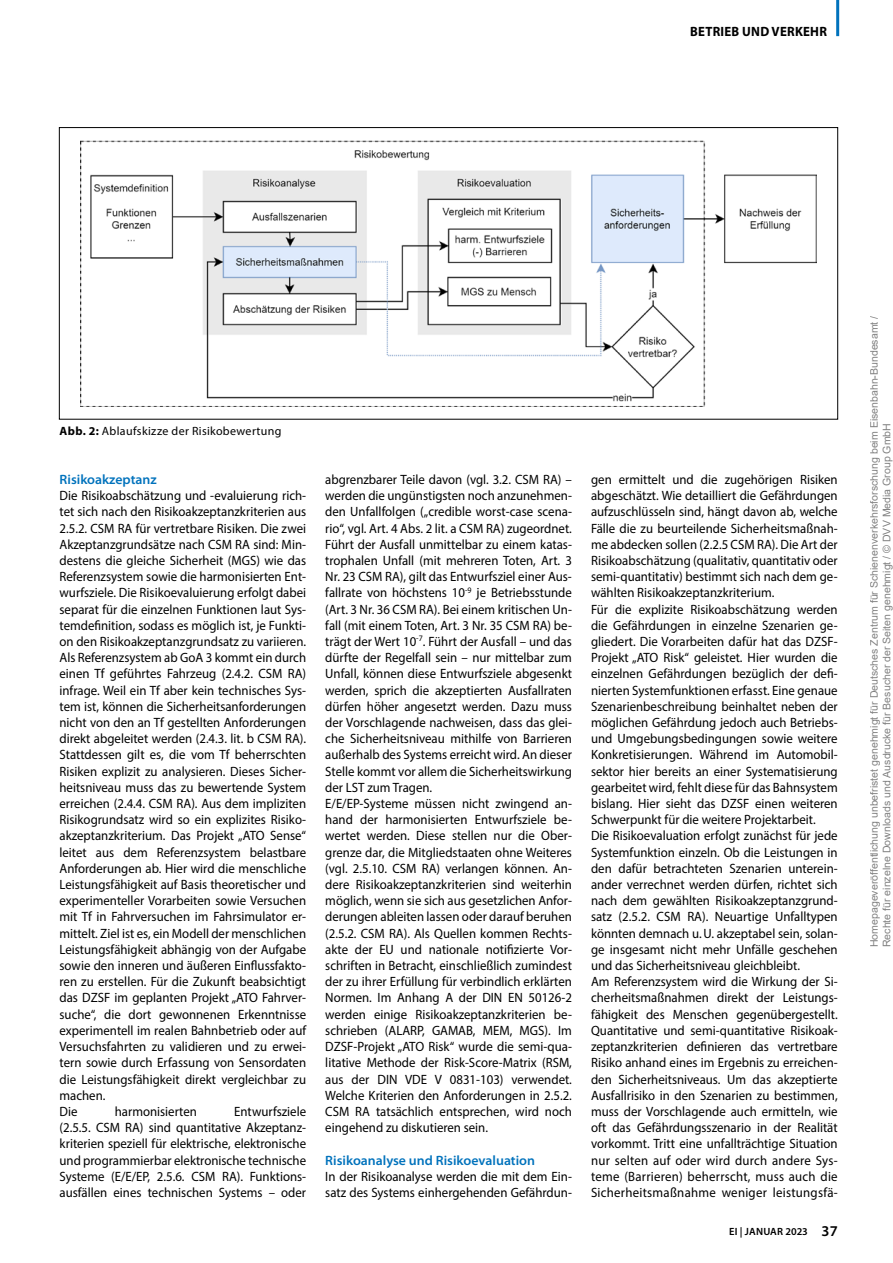
<style>
.page{position:relative;width:893px;height:1263px;background:#fff}
.page>*{position:absolute;margin:0;border:0;box-sizing:border-box;transform-origin:0 0}
.t1{font:13.5px/16.2px "Myriad Pro";color:#000;scale:.95 1}
.t2{font:600 semi-expanded 13.5px "Myriad Pro";color:#0072bc;scale:.95 1}
.t3{font:700 13.5px "Myriad Pro";letter-spacing:.02em;color:#000;scale:.95 1}
.t4{font:12px "Myriad Pro";letter-spacing:.03em;color:#000}
.t5{font:10.5px/12.6px "Arial";color:rgb(0 0 0/.5)}
.t6{font:600 10.5px "Myriad Pro";letter-spacing:.02em;color:#000}
.s1{font-weight:700}
.s2{font-size:15px}
</style>
<div class="page">
<hr style="left:836px;top:0;width:3px;height:36px;background:#0072bc">
<img style="left:81px;top:141px;width:735px;height:265px">
<p class="t3" style="left:690px;top:23px;width:145px">BETRIEB UND VERKEHR</p>
<p class="t4" style="left:60px;top:424px;width:223px"><span class="s1">Abb. 2:</span> Ablaufskizze der Risikobewertung</p>
<p class="t2" style="left:60px;top:472px;width:104px">Risikoakzeptanz</p>
<p class="t1" style="left:60px;top:487px;width:261px">Die Risikoabschätzung und -evaluierung rich&shy;tet sich nach den Risikoakzeptanzkriterien aus 2.5.2. CSM RA für vertretbare Risiken. Die zwei Akzeptanzgrundsätze nach CSM RA sind: Min&shy;destens die gleiche Sicherheit (MGS) wie das Referenzsystem sowie die harmonisierten Ent&shy;wurfsziele. Die Risikoevaluierung erfolgt dabei separat für die einzelnen Funktionen laut Sys&shy;temdefinition, sodass es möglich ist, je Funkti&shy;on den Risikoakzeptanzgrundsatz zu variieren.<br>Als Referenzsystem ab GoA 3 kommt ein durch einen Tf geführtes Fahrzeug (2.4.2. CSM RA) infrage. Weil ein Tf aber kein technisches Sys&shy;tem ist, können die Sicherheitsanforderungen nicht von den an Tf gestellten Anforderungen direkt abgeleitet werden (2.4.3. lit. b CSM RA).<br>Stattdessen gilt es, die vom Tf beherrschten Risiken explizit zu analysieren. Dieses Sicher&shy;heitsniveau muss das zu bewertende System erreichen (2.4.4. CSM RA). Aus dem impliziten Risikogrundsatz wird so ein explizites Risiko&shy;akzeptanzkriterium. Das Projekt „ATO Sense“ leitet aus dem Referenzsystem belastbare Anforderungen ab. Hier wird die menschliche Leistungsfähigkeit auf Basis theoretischer und experimenteller Vorarbeiten sowie Versuchen mit Tf in Fahrversuchen im Fahrsimulator er&shy;mittelt. Ziel ist es, ein Modell der menschlichen Leistungsfähigkeit abhängig von der Aufgabe sowie den inneren und äußeren Einflussfakto&shy;ren zu erstellen. Für die Zukunft beabsichtigt das DZSF im geplanten Projekt „ATO Fahrver&shy;suche“, die dort gewonnenen Erkenntnisse experimentell im realen Bahnbetrieb oder auf Versuchsfahrten zu validieren und zu erwei&shy;tern sowie durch Erfassung von Sensordaten die Leistungsfähigkeit direkt vergleichbar zu machen.<br>Die</p>
<p class="t1" style="left:60px;top:1103px;width:261px;text-align:justify;text-indent:175px">Entwurfsziele (2.5.5. CSM RA) sind quantitative Akzeptanz&shy;kriterien speziell für elektrische, elektronische und programmierbar elektronische technische Systeme (E/E/EP, 2.5.6. CSM RA). Funktions&shy;ausfällen eines technischen Systems – oder</p>
<p class="t1" style="left:115px;top:1103px;width:88px">harmonisierten</p>
<p class="t1" style="left:325px;top:471px;width:261px">abgrenzbarer Teile davon (vgl. 3.2. CSM RA) – werden die ungünstigsten noch anzunehmen&shy;den Unfallfolgen („credible worst-case scena&shy;rio“, vgl. Art. 4 Abs. 2 lit. a CSM RA) zugeordnet.<br>Führt der Ausfall unmittelbar zu einem katas&shy;trophalen Unfall (mit mehreren Toten, Art. 3<br>Nr. 23 CSM RA), gilt das Entwurfsziel einer Aus&shy;fallrate von höchstens 10<sup>-9</sup> je Betriebsstunde (Art. 3 Nr. 36 CSM RA). Bei einem kritischen Un&shy;fall (mit einem Toten, Art. 3 Nr. 35 CSM RA) be&shy;trägt der Wert 10<sup>-7</sup>. Führt der Ausfall – und das dürfte der Regelfall sein – nur mittelbar zum Unfall, können diese Entwurfsziele abgesenkt werden, sprich die akzeptierten Ausfallraten dürfen höher angesetzt werden. Dazu muss der Vorschlagende nachweisen, dass das glei&shy;che Sicherheitsniveau mithilfe von Barrieren außerhalb des Systems erreicht wird. An dieser Stelle kommt vor allem die Sicherheitswirkung der LST zum Tragen.<br>E/E/EP-Systeme müssen nicht zwingend an&shy;hand der harmonisierten Entwurfsziele be&shy;wertet werden. Diese stellen nur die Ober&shy;grenze dar, die Mitgliedstaaten ohne Weiteres (vgl. 2.5.10. CSM RA) verlangen können. An&shy;dere Risikoakzeptanzkriterien sind weiterhin möglich, wenn sie sich aus gesetzlichen Anfor&shy;derungen ableiten lassen oder darauf beruhen (2.5.2. CSM RA). Als Quellen kommen Rechts&shy;akte der EU und nationale notifizierte Vor&shy;schriften in Betracht, einschließlich zumindest der zu ihrer Erfüllung für verbindlich erklärten Normen. Im Anhang A der DIN EN 50126-2 werden einige Risikoakzeptanzkriterien be&shy;schrieben (ALARP, GAMAB, MEM, MGS). Im DZSF-Projekt „ATO Risk“ wurde die semi-qua&shy;litative Methode der Risk-Score-Matrix (RSM, aus der DIN VDE V 0831-103) verwendet.<br>Welche Kriterien den Anforderungen in 2.5.2.<br>CSM RA tatsächlich entsprechen, wird noch eingehend zu diskutieren sein.</p>
<p class="t2" style="left:325px;top:1152px;width:222px">Risikoanalyse und Risikoevaluation</p>
<p class="t1" style="left:325px;top:1168px;width:261px">In der Risikoanalyse werden die mit dem Ein&shy;satz des Systems einhergehenden Gefährdun-</p>
<p class="t1" style="left:591px;top:471px;width:261px">gen ermittelt und die zugehörigen Risiken abgeschätzt. Wie detailliert die Gefährdungen aufzuschlüsseln sind, hängt davon ab, welche Fälle die zu beurteilende Sicherheitsmaßnah&shy;me abdecken sollen (2.2.5 CSM RA). Die Art der Risikoabschätzung (qualitativ, quantitativ oder semi-quantitativ) bestimmt sich nach dem ge&shy;wählten Risikoakzeptanzkriterium.<br>Für die explizite Risikoabschätzung werden die Gefährdungen in einzelne Szenarien ge&shy;gliedert. Die Vorarbeiten dafür hat das DZSF-Projekt „ATO Risk“ geleistet. Hier wurden die einzelnen Gefährdungen bezüglich der defi&shy;nierten Systemfunktionen erfasst. Eine genaue Szenarienbeschreibung beinhaltet neben der möglichen Gefährdung jedoch auch Betriebs&shy;und Umgebungsbedingungen sowie weitere Konkretisierungen. Während im Automobil&shy;sektor hier bereits an einer Systematisierung gearbeitet wird, fehlt diese für das Bahnsystem bislang. Hier sieht das DZSF einen weiteren Schwerpunkt für die weitere Projektarbeit.<br>Die Risikoevaluation erfolgt zunächst für jede Systemfunktion einzeln. Ob die Leistungen in den dafür betrachteten Szenarien unterein&shy;ander verrechnet werden dürfen, richtet sich nach dem gewählten Risikoakzeptanzgrund&shy;satz (2.5.2. CSM RA). Neuartige Unfalltypen könnten demnach u.U. akzeptabel sein, solan&shy;ge insgesamt nicht mehr Unfälle geschehen und das Sicherheitsniveau gleichbleibt.<br>Am Referenzsystem wird die Wirkung der Si&shy;cherheitsmaßnahmen direkt der Leistungs&shy;fähigkeit des Menschen gegenübergestellt.<br>Quantitative und semi-quantitative Risikoak&shy;zeptanzkriterien definieren das vertretbare Risiko anhand eines im Ergebnis zu erreichen&shy;den Sicherheitsniveaus. Um das akzeptierte Ausfallrisiko in den Szenarien zu bestimmen, muss der Vorschlagende auch ermitteln, wie oft das Gefährdungsszenario in der Realität vorkommt. Tritt eine unfallträchtige Situation nur selten auf oder wird durch andere Sys&shy;teme (Barrieren) beherrscht, muss auch die Sicherheitsmaßnahme weniger leistungsfä-</p>
<p class="t6" style="left:729px;top:1225px;width:110px">EI | JANUAR 2023 <span class="s2">37</span></p>
<p class="t5" style="left:868px;top:947px;width:633px;rotate:-90deg">Homepageveröffentlichung unbefristet genehmigt für Deutsches Zentrum für Schienenverkehrsforschung beim Eisenbahn-Bundesamt /<br>Rechte für einzelne Downloads und Ausdrucke für Besucher der Seiten genehmigt / © DVV Media Group GmbH</p>
</div>
